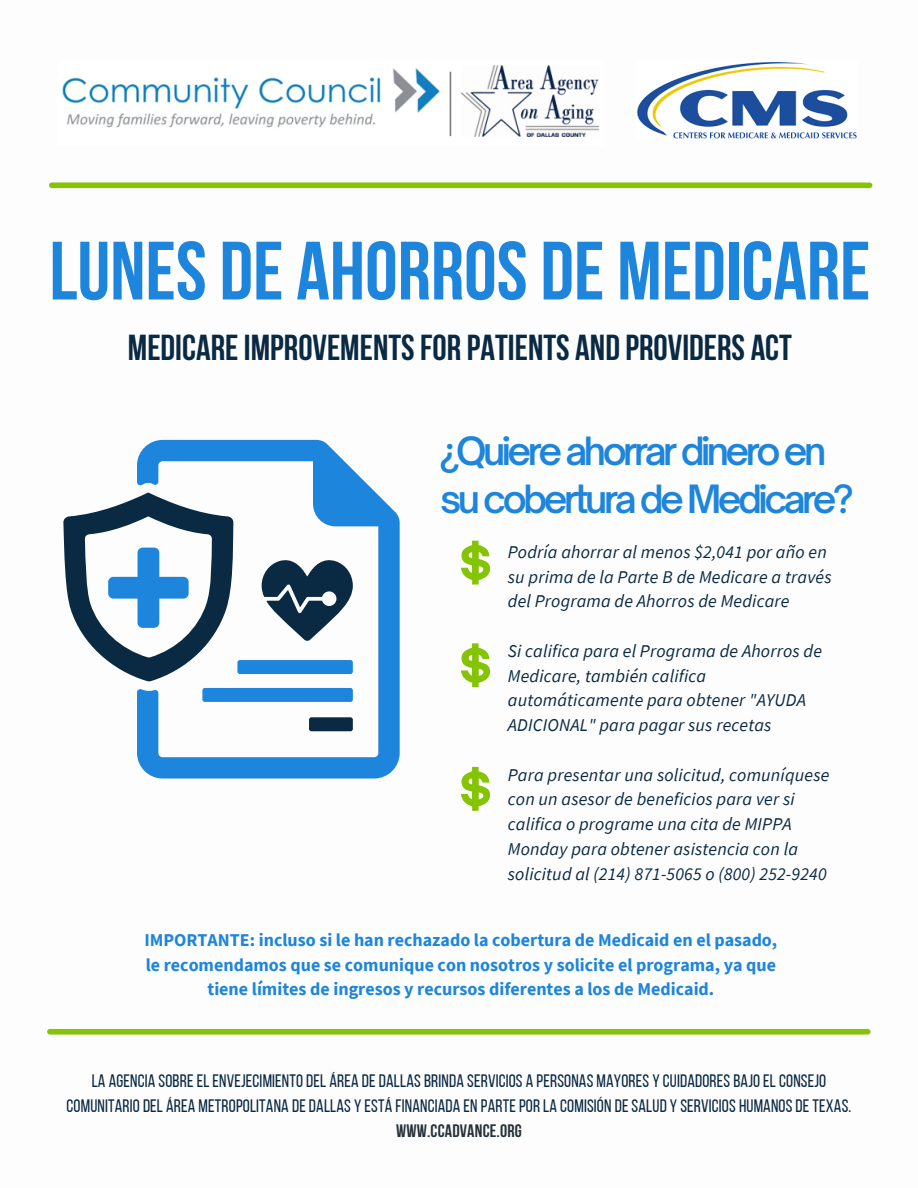
<style>
.page{position:relative;width:918px;height:1188px;background:#fff}
.page>*{position:absolute;margin:0;border:0;box-sizing:border-box;transform-origin:0 0}
.t1{font:700 82.5px "Bebas Neue";color:#1e85dc}
.t2{font:600 37.35px/48.3px "Open Sauce One";letter-spacing:-.095em;color:#1e85dc}
.t3{font:700 36px "Bebas Neue";color:#0a2943}
.t4{font:italic 18px/24.8px "Source Sans Pro";letter-spacing:.01em;color:#0a2943}
.t5{font:18px/24.8px "Bebas Neue";letter-spacing:.01em;color:#0a2943;text-align:center}
.t6{font:700 18px/24.8px "Source Sans Pro";color:#1e85dc;text-align:center}
.t7{font:700 18px "Bebas Neue";letter-spacing:.01em;color:#263238}
</style>
<div class="page">
<svg style="left:137px;top:440px;width:263px;height:339px"></svg>
<svg style="left:63px;top:493px;width:290px;height:209px"></svg>
<div style="left:309px;top:717px;width:44px;height:14px;background:#0a2943;border-radius:2px"></div>
<img style="left:637px;top:62px;width:220px;height:76px">
<div style="left:52px;top:182px;width:818px;height:6px;background:#85c405"></div>
<img style="left:62px;top:65px;width:538px;height:72px">
<div style="left:50px;top:1029px;width:818px;height:6px;background:#85c405"></div>
<svg style="left:461px;top:541px;width:29px;height:44px"></svg>
<svg style="left:461px;top:643px;width:29px;height:44px"></svg>
<svg style="left:461px;top:767px;width:29px;height:44px"></svg>
<p class="t1" style="left:49px;top:238px;width:822px">LUNES DE AHORROS DE MEDICARE</p>
<p class="t3" style="left:128px;top:333px;width:666px">MEDICAREIMPROVEMENTS FOR PATIENTS AND PROVIDERS ACT</p>
<p class="t2" style="left:440px;top:426px;width:415px">¿Quiere ahorrar dinero en su cobertura de Medicare?</p>
<p class="t4" style="left:508px;top:539px;width:325px">Podría ahorrar al menos $2,041 por año en su prima de la Parte B de Medicare a través del Programa de Ahorros de Medicare</p>
<p class="t4" style="left:508px;top:638px;width:316px">Si califica para el Programa de Ahorros de Medicare, también califica automáticamente para obtener "AYUDA ADICIONAL" para pagar sus recetas</p>
<p class="t4" style="left:508px;top:762px;width:323px">Para presentar una solicitud, comuníquese con un asesor de beneficios para ver si califica o programe una cita de MIPPA Monday para obtener asistencia con la solicitud al (214) 871-5065 o (800) 252-9240</p>
<p class="t6" style="left:144px;top:927px;width:634px">IMPORTANTE: incluso si le han rechazado la cobertura de Medicaid en el pasado, le recomendamos que se comunique con nosotros y solicite el programa, ya que tiene límites de ingresos y recursos diferentes a los de Medicaid.</p>
<p class="t5" style="left:67px;top:1070px;width:786px">LA AGENCIA SOBRE EL ENVEJECIMIENTO DEL ÁREA DE DALLAS BRINDA SERVICIOS A PERSONAS MAYORES Y CUIDADORES BAJO EL CONSEJO<br>COMUNITARIO DEL ÁREA METROPOLITANA DE DALLAS Y ESTÁ FINANCIADA EN PARTE POR LA COMISIÓN DE SALUD Y SERVICIOS HUMANOS DE TEXAS.</p>
<p class="t7" style="left:396px;top:1123px;width:127px">WWW.CCADVANCE.ORG</p>
</div>
